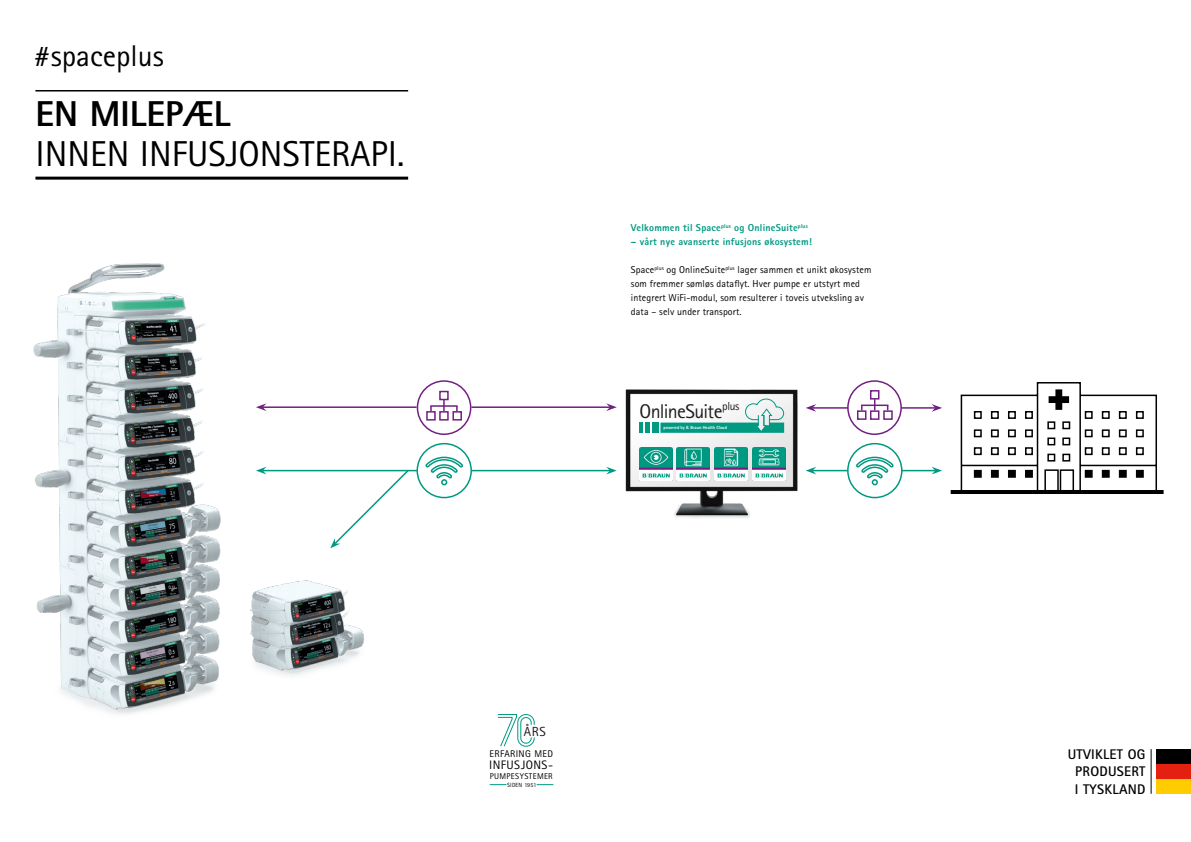
<style>
.page{position:relative;width:1191px;height:842px;background:#fff}
.page>*{position:absolute;margin:0;border:0;box-sizing:border-box;transform-origin:0 0}
.Headline{font:36px/40px "Rotis Sans Serif Pro";color:#000}
.t1{font:30px "Rotis Sans Serif Pro";color:#000}
.t2{font:19.9px "Rotis Sans Serif Pro";letter-spacing:-.035em;color:#1d1d1c}
.t3{font:700 14px/17.5px "Rotis Sans Serif Pro";letter-spacing:.02em;color:#000;text-align:center}
.t4{font:13.2px "Rotis Sans Serif";color:#1a1a18}
.t5{font:12.3px "Rotis Sans Serif";letter-spacing:.035em;color:#000}
.t6{font:10px/14px "Rotis Sans Serif Pro";letter-spacing:.01em;color:#000}
.t7{font:800 10px "Rotis Sans Serif Pro";letter-spacing:.02em;color:#009881}
.t8{font:9.8px "Rotis Sans Serif";letter-spacing:.035em;color:#000}
.t9{font:8.4px "Rotis Sans Serif";letter-spacing:.045em;color:#000}
.t10{font:6px "Rotis Sans Serif";letter-spacing:.025em;color:#000}
.t11{font:800 4.5px "Rotis Sans Serif Pro";color:#fff}
.s1{font-weight:800}
</style>
<div class="page">
<img style="left:593px;top:389px;width:237px;height:129px">
<hr style="left:35px;top:90px;width:373px;height:2px;background:#000">
<hr style="left:35px;top:177px;width:373px;height:3px;background:#000">
<div style="left:1156px;top:749px;width:35px;height:15px;background:#000"></div>
<div style="left:1156px;top:764px;width:35px;height:15px;background:#e42011"></div>
<div style="left:1156px;top:779px;width:35px;height:15px;background:#fc0"></div>
<hr style="left:1150px;top:749px;width:1px;height:45px;background:#000">
<svg style="left:497px;top:714px;width:38px;height:33px"></svg>
<svg style="left:490px;top:784px;width:16px;height:1px"></svg>
<svg style="left:536px;top:784px;width:17px;height:1px"></svg>
<svg style="left:639px;top:423px;width:3px;height:10px"></svg>
<div style="left:644px;top:423px;width:5px;height:10px;background:#009a83"></div>
<div style="left:651px;top:423px;width:7px;height:10px;background:#009a83"></div>
<svg style="left:660px;top:398px;width:124px;height:35px"></svg>
<svg style="left:416px;top:442px;width:57px;height:57px"></svg>
<svg style="left:846px;top:442px;width:57px;height:57px"></svg>
<div style="left:417px;top:380px;width:54px;height:55px;border:2px solid #712082;border-radius:50%"></div>
<div style="left:847px;top:380px;width:55px;height:55px;border:2px solid #712082;border-radius:50%"></div>
<img style="left:639px;top:447px;width:33px;height:33px">
<img style="left:677px;top:447px;width:33px;height:33px">
<img style="left:752px;top:447px;width:33px;height:33px">
<img style="left:714px;top:447px;width:33px;height:33px">
<hr style="left:471px;top:406px;width:139px;height:2px;background:#712082">
<svg style="left:606px;top:403px;width:11px;height:8px"></svg>
<hr style="left:901px;top:407px;width:34px;height:2px;background:#712082">
<svg style="left:931px;top:404px;width:11px;height:8px"></svg>
<hr style="left:901px;top:470px;width:34px;height:1px;background:#009881">
<svg style="left:931px;top:467px;width:11px;height:7px"></svg>
<hr style="left:471px;top:470px;width:139px;height:1px;background:#009881">
<svg style="left:606px;top:467px;width:11px;height:7px"></svg>
<div style="left:439px;top:391px;width:10px;height:9px;border:2px solid #712082"></div>
<div style="left:426px;top:411px;width:10px;height:10px;border:2px solid #712082"></div>
<div style="left:439px;top:411px;width:10px;height:10px;border:2px solid #712082"></div>
<div style="left:452px;top:411px;width:10px;height:10px;border:2px solid #712082"></div>
<hr style="left:430px;top:405px;width:27px;height:2px;background:#712082">
<svg style="left:443px;top:400px;width:2px;height:11px"></svg>
<div style="left:870px;top:390px;width:9px;height:10px;border:2px solid #712082"></div>
<div style="left:857px;top:410px;width:9px;height:10px;border:2px solid #712082"></div>
<div style="left:870px;top:410px;width:9px;height:10px;border:2px solid #712082"></div>
<div style="left:883px;top:410px;width:9px;height:10px;border:2px solid #712082"></div>
<svg style="left:861px;top:399px;width:27px;height:11px"></svg>
<hr style="left:812px;top:407px;width:36px;height:2px;background:#712082">
<svg style="left:805px;top:404px;width:11px;height:8px"></svg>
<hr style="left:812px;top:470px;width:36px;height:1px;background:#009881">
<svg style="left:805px;top:467px;width:11px;height:7px"></svg>
<hr style="left:263px;top:470px;width:154px;height:1px;background:#009881">
<hr style="left:263px;top:406px;width:153px;height:2px;background:#712082">
<img style="left:33px;top:263px;width:375px;height:451px">
<svg style="left:960px;top:382px;width:197px;height:108px"></svg>
<div style="left:1136px;top:471px;width:7px;height:6px;background:#000"></div>
<div style="left:1135px;top:470px;width:8px;height:8px;border:2px solid #000"></div>
<hr style="left:950px;top:490px;width:213px;height:4px;background:#000">
<p class="t1" style="left:33px;top:38px;width:132px">#spaceplus</p>
<p class="Headline" style="left:35px;top:94px;width:370px"><span class="s1">EN MILEPÆL<br></span>INNEN INFUSJONSTERAPI.</p>
<p class="t7" style="left:631px;top:221px;width:178px">Velkommen til Space<sup>plus</sup> og OnlineSuite<sup>plus</sup></p>
<p class="t7" style="left:631px;top:235px;width:183px">– vårt nye avanserte infusjons økosystem!</p>
<p class="t6" style="left:631px;top:263px;width:242px">Space<sup>plus</sup> og OnlineSuite<sup>plus</sup> lager sammen et unikt økosystem som fremmer sømløs dataflyt. Hver pumpe er utstyrt med integrert WiFi-modul, som resulterer i toveis utveksling av data – selv under transport.</p>
<p class="t2" style="left:639px;top:399px;width:102px">OnlineSuite<sup>plus</sup></p>
<p class="t11" style="left:663px;top:425px;width:65px">powered by B. Braun Health Cloud</p>
<p class="t4" style="left:524px;top:724px;width:23px">ÅRS</p>
<p class="t8" style="left:489px;top:748px;width:65px">ERFARING MED</p>
<p class="t9" style="left:490px;top:771px;width:65px">PUMPESYSTEMER</p>
<p class="t10" style="left:507px;top:781px;width:31px">SIDEN 1951</p>
<p class="t5" style="left:489px;top:757px;width:65px">INFUSJONS-</p>
<p class="t3" style="left:1067px;top:745px;width:79px">UTVIKLET OG<br>PRODUSERT<br>I TYSKLAND</p>
</div>
